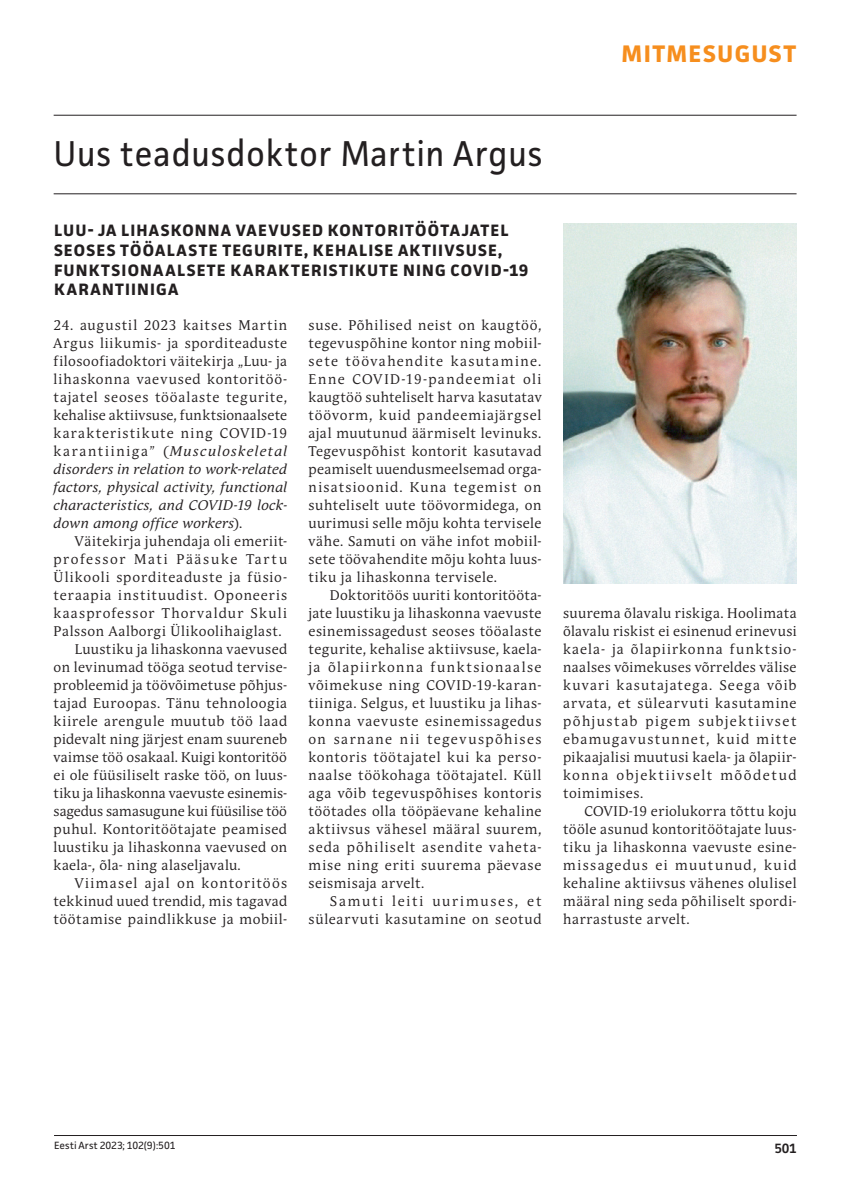
<style>
.page{position:relative;width:851px;height:1191px;background:#fff}
.page>*{position:absolute;margin:0;border:0;box-sizing:border-box;transform-origin:0 0}
.t1{font:36px "Facit";letter-spacing:.015em;color:#231f20;scale:.95 1}
.t2{font:700 24px "Facit";letter-spacing:.055em;color:#f68e1e}
.t3{font:700 16.5px "Facit";letter-spacing:.075em;color:#231f20}
.t4{font:13.95px/18px "Andulka Book Pro";letter-spacing:.045em;color:#231f20;text-align:justify}
.t5{font:13.95px "Andulka Book Pro";letter-spacing:.015em;color:#231f20}
.t6{font:13.95px "Andulka Book Pro";letter-spacing:.025em;color:#231f20}
.t7{font:13.95px/18px "Andulka Book Pro";letter-spacing:.075em;color:#231f20;text-align:right}
.t8{font:13.95px "Andulka Book Pro";letter-spacing:.085em;color:#231f20}
.t9{font:13.95px "Andulka Book Pro";letter-spacing:.005em;color:#231f20}
.t10{font:13.95px "Andulka Book Pro";letter-spacing:.07em;color:#231f20}
.t11{font:13.95px "Andulka Book Pro";letter-spacing:.12em;color:#231f20}
.t12{font:600 13.5px "Facit";color:#231f20}
.t13{font:10.5px "Facit";letter-spacing:-.005em;color:#231f20}
.s1{font-style:italic}
</style>
<div class="page">
<hr style="left:54px;top:1135px;width:742px;height:1px;background:#231f20">
<hr style="left:54px;top:115px;width:742px;height:1px;background:#231f20">
<hr style="left:54px;top:193px;width:742px;height:1px;background:#231f20">
<img style="left:563px;top:223px;width:233px;height:360px">
<h2 class="t2" style="left:621px;top:39px;width:176px">MITMESUGUST</h2>
<h1 class="t1" style="left:54px;top:131px;width:515px">Uus teadusdoktor Martin Argus</h1>
<p class="t3" style="left:54px;top:220px;width:237px">LUU- JA LIHASKONNA VAEVUSE</p>
<p class="t3" style="left:312px;top:220px;width:198px">D KONTORITÖÖTAJATE L</p>
<p class="t3" style="left:54px;top:240px;width:43px">SEOSES</p>
<p class="t3" style="left:120px;top:240px;width:79px">TÖÖALASTE</p>
<p class="t3" style="left:222px;top:240px;width:12px">TEGU</p>
<p class="t3" style="left:266px;top:240px;width:111px">RITE, KEHALISE</p>
<p class="t3" style="left:398px;top:240px;width:69px">AKTIIVSUSE</p>
<p class="t3" style="left:498px;top:240px;width:6px">,</p>
<p class="t3" style="left:54px;top:259px;width:144px">FUNKTSIONAALSETE</p>
<p class="t3" style="left:230px;top:259px;width:101px">KARAKTE RISTI</p>
<p class="t3" style="left:355px;top:259px;width:23px">KUTE</p>
<p class="t3" style="left:403px;top:259px;width:127px">NING COVID-19</p>
<p class="t3" style="left:54px;top:279px;width:126px">KARANTII NIGA</p>
<p class="t4" style="left:54px;top:316px;width:235px">24. augustil 2023 kaitses Martin Argus liikumis- ja sporditeaduste filosoofiadoktori väitekirja „Luu- ja lihaskonna vaevused kontoritöö&shy;tajatel seoses tööalaste tegurite, kehalise aktiivsuse, funktsionaalsete karakteristikute ning COVID-19 karantiiniga” (<span class="s1">Musculoskeletal disorders in relation to work-related factors, physical activity, functional characteristics, and COVID-19 lock&shy;down among office workers</span>).</p>
<p class="t4" style="left:75px;top:532px;width:214px">Väitekirja juhendaja oli emeriit-</p>
<p class="t11" style="left:54px;top:551px;width:235px">professor Mati Pääsuke Tartu</p>
<p class="t10" style="left:54px;top:569px;width:235px">Ülikooli sporditeaduste ja füsio-</p>
<p class="t7" style="left:54px;top:586px;width:235px">teraapia instituudist. Oponeeris</p>
<p class="t8" style="left:54px;top:605px;width:235px">kaasprofessor Thorvaldur Skuli</p>
<p class="t4" style="left:54px;top:622px;width:229px">Palsson Aalborgi Ülikoolihaiglast.</p>
<p class="t4" style="left:75px;top:640px;width:214px">Luustiku ja lihaskonna vaevused</p>
<p class="t4" style="left:54px;top:658px;width:235px">on levinumad tööga seotud tervise-</p>
<p class="t5" style="left:54px;top:677px;width:235px">probleemid ja töövõimetuse põhjus-</p>
<p class="t4" style="left:54px;top:694px;width:235px">tajad Euroopas. Tänu tehnoloogia</p>
<p class="t4" style="left:54px;top:712px;width:235px">kiirele arengule muutub töö laad</p>
<p class="t6" style="left:54px;top:731px;width:235px">pidevalt ning järjest enam suureneb</p>
<p class="t5" style="left:54px;top:749px;width:235px">vaimse töö osakaal. Kuigi kontoritöö</p>
<p class="t6" style="left:54px;top:767px;width:235px">ei ole füüsiliselt raske töö, on luus-</p>
<p class="t5" style="left:54px;top:785px;width:235px">tiku ja lihaskonna vaevuste esinemis-</p>
<p class="t9" style="left:54px;top:803px;width:235px">sagedus samasugune kui füüsilise töö</p>
<p class="t4" style="left:54px;top:820px;width:235px">puhul. Kontoritöötajate peamised</p>
<p class="t4" style="left:54px;top:838px;width:235px">luustiku ja lihaskonna vaevused on</p>
<p class="t4" style="left:54px;top:856px;width:189px">kaela-, õla- ning alaseljavalu.</p>
<p class="t8" style="left:75px;top:875px;width:214px">Viimasel ajal on kontoritöös</p>
<p class="t6" style="left:54px;top:893px;width:235px">tekkinud uued trendid, mis tagavad</p>
<p class="t4" style="left:54px;top:910px;width:235px">töötamise paindlikkuse ja mobiil-</p>
<p class="t4" style="left:308px;top:316px;width:234px">suse. Põhilised neist on kaugtöö, tegevuspõhine kontor ning mobiil&shy;sete töövahendite kasutamine.<br>Enne COVID-19-pandeemiat oli kaugtöö suhteliselt harva kasutatav töövorm, kuid pandeemiajärgsel ajal muutunud äärmiselt levinuks.<br>Tegevuspõhist kontorit kasutavad peamiselt uuendusmeelsemad orga&shy;nisatsioonid. Kuna tegemist on suhteliselt uute töövormidega, on uurimusi selle mõju kohta tervisele vähe. Samuti on vähe infot mobiil&shy;sete töövahendite mõju kohta luus&shy;tiku ja lihaskonna tervisele.</p>
<p class="t4" style="left:308px;top:586px;width:234px;text-indent:21px">Doktoritöös uuriti kontoritööta&shy;jate luustiku ja lihaskonna vaevuste esinemissagedust seoses tööalaste tegurite, kehalise aktiivsuse, kaela&shy;ja õlapiirkonna funktsionaalse võimekuse ning COVID-19-karan&shy;tiiniga. Selgus, et luustiku ja lihas&shy;konna vaevuste esinemissagedus on sarnane nii tegevuspõhises kontoris töötajatel kui ka perso&shy;naalse töökohaga töötajatel. Küll aga võib tegevuspõhises kontoris töötades olla tööpäevane kehaline aktiivsus vähesel määral suurem, seda põhiliselt asendite vaheta&shy;mise ning eriti suurema päevase seismisaja arvelt.</p>
<p class="t7" style="left:308px;top:892px;width:234px">Samuti leiti uurimuses, et sülearvuti kasutamine on seotud</p>
<p class="t4" style="left:563px;top:604px;width:235px">suurema õlavalu riskiga. Hoolimata õlavalu riskist ei esinenud erinevusi kaela- ja õlapiirkonna funktsio&shy;naalses võimekuses võrreldes välise kuvari kasutajatega. Seega võib arvata, et sülearvuti kasutamine põhjustab pigem subjektiivset ebamugavustunnet, kuid mitte pikaajalisi muutusi kaela- ja õlapiir&shy;konna objektiivselt mõõdetud toimimises.</p>
<p class="t4" style="left:563px;top:802px;width:235px;text-indent:21px">COVID-19 eriolukorra tõttu koju tööle asunud kontoritöötajate luus&shy;tiku ja lihaskonna vaevuste esine&shy;missagedus ei muutunud, kuid kehaline aktiivsus vähenes olulisel määral ning seda põhiliselt spordi&shy;harrastuste arvelt.</p>
<p class="t13" style="left:54px;top:1139px;width:123px">Eesti Arst 2023; 102(9):501</p>
<p class="t12" style="left:774px;top:1139px;width:24px">501</p>
</div>
